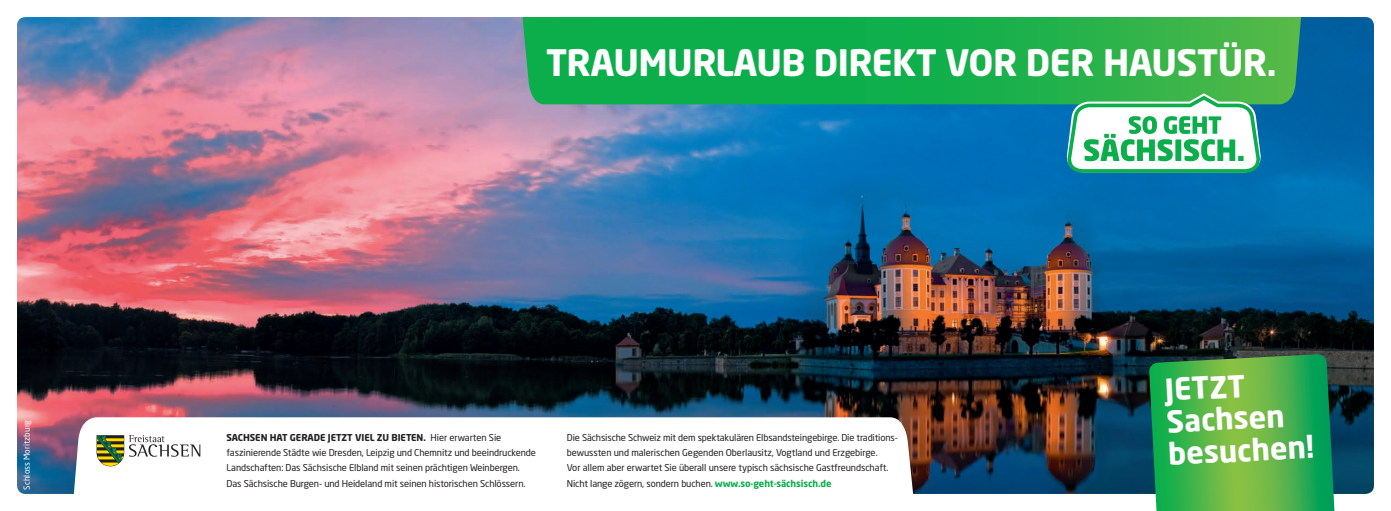
<style>
.page{position:relative;width:1391px;height:511px;background:#fff}
.page>*{position:absolute;margin:0;border:0;box-sizing:border-box;transform-origin:0 0}
.t1{font:700 36px "Neo Sans Pro";letter-spacing:-.015em;color:#fff}
.t2{font:700 30px/32.1px "Neo Sans Pro";color:#fff}
.t3{font:9.3px/15px "Neo Sans Pro";letter-spacing:-.01em;color:#231f20}
.t4{font:8.25px "Neo Sans Pro";letter-spacing:.01em;color:#fff}
.s1{font-weight:700}
.s2{font-weight:700;color:#0cae4c}
</style>
<div class="page">
<img style="left:17px;top:17px;width:1356px;height:476px">
<svg style="left:68px;top:417px;width:852px;height:77px"></svg>
<svg style="left:522px;top:17px;width:779px;height:87px;background:#1daf4c"></svg>
<svg style="left:1066px;top:93px;width:194px;height:80px"></svg>
<svg style="left:97px;top:435px;width:103px;height:31px"></svg>
<svg style="left:1148px;top:354px;width:186px;height:156px;background:#47ab4b"></svg>
<p class="t4" style="left:22px;top:489px;width:71px;rotate:-90deg">Schloss Moritzburg</p>
<h1 class="t1" style="left:546px;top:39px;width:732px">TRAUMURLAUB DIREKT VOR DER HAUSTÜR.</h1>
<p class="t3" style="left:226px;top:430px;width:311px"><span class="s1">SACHSEN HAT GERADE JETZT VIEL ZU BIETEN.</span> Hier erwarten Sie faszinierende Städte wie Dresden, Leipzig und Chemnitz und beeindruckende Landschaften: Das Sächsische Elbland mit seinen prächtigen Weinbergen.<br>Das Sächsische Burgen- und Heideland mit seinen historischen Schlössern.</p>
<p class="t3" style="left:567px;top:430px;width:332px">Die Sächsische Schweiz mit dem spektakulären Elbsandsteingebirge. Die traditions&shy;bewussten und malerischen Gegenden Oberlausitz, Vogtland und Erzgebirge.<br>Vor allem aber erwartet Sie überall unsere typisch sächsische Gastfreundschaft.<br>Nicht lange zögern, sondern buchen. <span class="s2">WWW.SO-GEHT-SÄCHSISCH.DE</span></p>
<h2 class="t2" style="left:1164px;top:372px;width:147px;rotate:-3deg">JETZT<br>SACHSEN<br>BESUCHEN!</h2>
</div>
